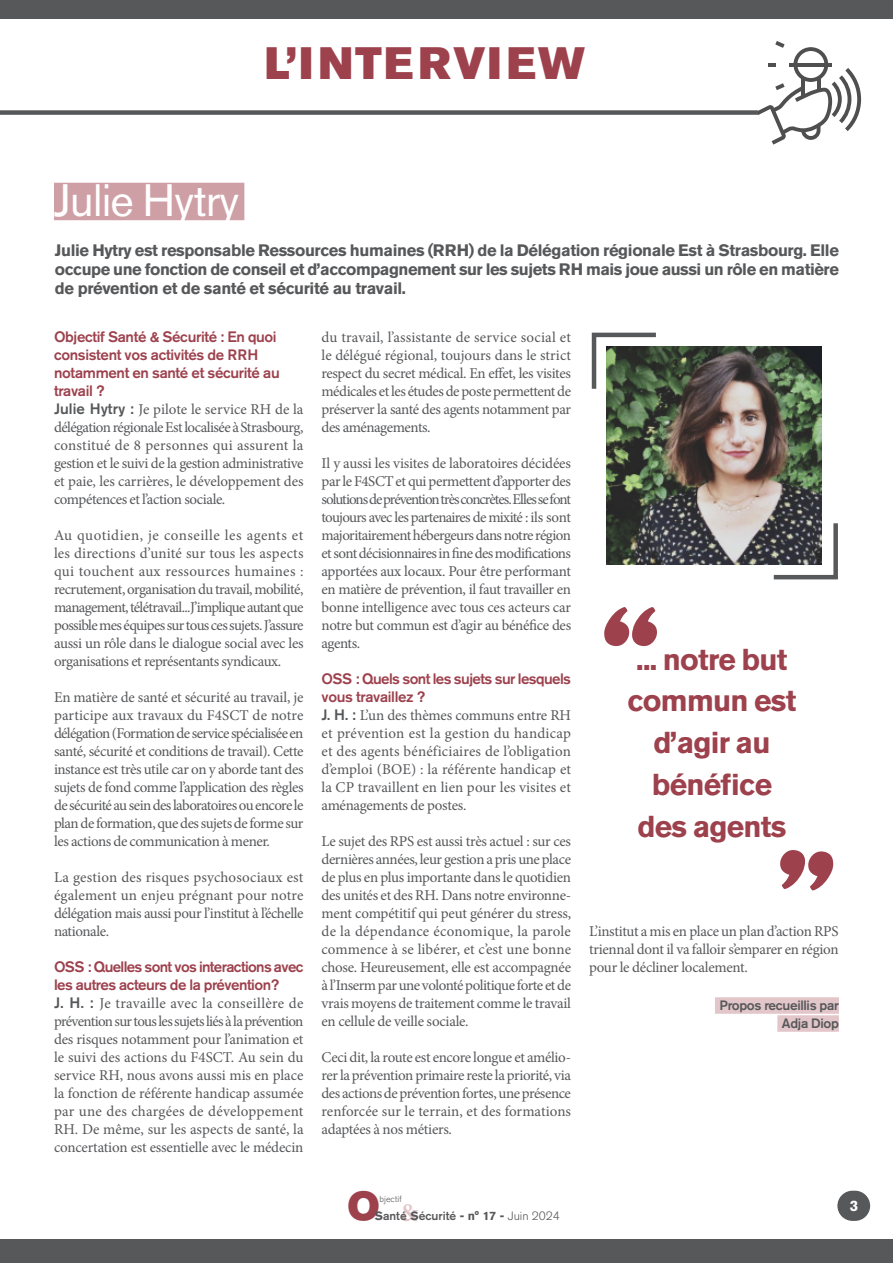
<style>
.page{position:relative;width:893px;height:1263px;background:#fff}
.page>*{position:absolute;margin:0;border:0;box-sizing:border-box;transform-origin:0 0}
.t1{font:45px "Akzidenz Grotesk BQ Super";letter-spacing:.065em;color:#9d414d}
.t2{font:45px "Akzidenz Grotesk BQ";letter-spacing:-.015em;color:#fff}
.t3{font:39.9px "Akzidenz Grotesk BQ Super";color:#9d414d}
.t4{font:700 30px "Akzidenz Grotesk BQ";letter-spacing:-.025em;color:#9d414d}
.t5{font:700 16.5px/18.9px "Akzidenz Grotesk BQ";letter-spacing:-.025em;color:#57585a;text-align:justify}
.t6{font:15px/18px "Minion Pro";letter-spacing:-.02em;color:#57585a;text-align:justify}
.t7{font:500 15px/18px "Akzidenz Grotesk BQ";letter-spacing:-.025em;color:#9d414d}
.t8{font:500 15px/18px "Akzidenz Grotesk BQ";letter-spacing:-.045em;color:#9d414d}
.t9{font:700 15px "Akzidenz Grotesk BQ";color:#fff}
.t10{font:500 13.5px "Akzidenz Grotesk BQ";letter-spacing:-.025em;color:#57585a}
.t11{font:500 12px "Akzidenz Grotesk BQ";color:#57585a}
.t12{font:300 8.7px "Akzidenz Grotesk BQ";color:#57585a}
.s1{font-family:"Akzidenz Grotesk BQ";font-weight:500}
.s2{font-family:"Minion Pro";font-weight:700;font-stretch:condensed;font-size:25.95px;color:#e2c6ca}
.s3{font-weight:700}
.s4{font-weight:300}
</style>
<div class="page">
<div style="left:838px;top:1191px;width:31px;height:29px;background:#57585a;border-radius:14px"></div>
<div style="left:837px;top:1191px;width:33px;height:30px;border:2px solid #57585a;border-radius:14px"></div>
<div style="left:0;top:1239px;width:893px;height:24px;background:#57585a"></div>
<div style="left:54px;top:183px;width:190px;height:37px;background:#cea0a6"></div>
<div style="left:715px;top:997px;width:124px;height:17px;background:#e2c6ca"></div>
<div style="left:777px;top:1015px;width:62px;height:17px;background:#e2c6ca"></div>
<svg style="left:758px;top:41px;width:103px;height:104px"></svg>
<div style="left:0;top:110px;width:758px;height:5px;background:#57585a"></div>
<svg style="left:604px;top:607px;width:53px;height:39px"></svg>
<svg style="left:780px;top:850px;width:53px;height:40px"></svg>
<svg style="left:591px;top:332px;width:69px;height:57px"></svg>
<svg style="left:773px;top:519px;width:65px;height:61px"></svg>
<div style="left:0;top:0;width:893px;height:18px;background:#57585a"></div>
<img style="left:606px;top:347px;width:215px;height:218px">
<p class="t1" style="left:265px;top:37px;width:322px">L’INTERVIEW</p>
<p class="t2" style="left:54px;top:174px;width:187px">Julie Hytry</p>
<p class="t5" style="left:55px;top:241px;width:785px">Julie Hytry est responsable Ressources humaines (RRH) de la Délégation régionale Est à Strasbourg. Elle occupe une fonction de conseil et d’accompagnement sur les sujets RH mais joue aussi un rôle en matière de prévention et de santé et sécurité au travail.</p>
<p class="t7" style="left:54px;top:327px;width:227px">Objectif Santé &amp; Sécurité : En quoi consistent vos activités de RRH notamment en santé et sécurité au travail ?</p>
<p class="t6" style="left:54px;top:400px;width:251px"><span class="s1">Julie Hytry :</span> Je pilote le service RH de la délégation régionale Est localisée à Strasbourg, constitué de 8 personnes qui assurent la gestion et le suivi de la gestion administrative et paie, les carrières, le développement des compétences et l’action sociale.</p>
<p class="t6" style="left:54px;top:526px;width:251px">Au quotidien, je conseille les agents et les directions d’unité sur tous les aspects qui touchent aux ressources humaines : recrutement, organisation du travail, mobilité, management, télétravail...J’implique autant que possible mes équipes sur tous ces sujets. J’assure aussi un rôle dans le dialogue social avec les organisations et représentants syndicaux.</p>
<p class="t6" style="left:54px;top:688px;width:251px">En matière de santé et sécurité au travail, je participe aux travaux du F4SCT de notre délégation (Formation de service spécialisée en santé, sécurité et conditions de travail). Cette instance est très utile car on y aborde tant des sujets de fond comme l’application des règles de sécurité au sein des laboratoires ou encore le plan de formation, que des sujets de forme sur les actions de communication à mener.</p>
<p class="t6" style="left:54px;top:868px;width:251px">La gestion des risques psychosociaux est également un enjeu prégnant pour notre délégation mais aussi pour l’institut à l’échelle nationale.</p>
<p class="t8" style="left:54px;top:957px;width:251px">OSS : Quelles sont vos interactions avec les autres acteurs de la prévention?</p>
<p class="t6" style="left:54px;top:994px;width:251px"><span class="s1">J. H. :</span> Je travaille avec la conseillère de prévention sur tous les sujets liés à la prévention des risques notamment pour l’animation et le suivi des actions du F4SCT. Au sein du service RH, nous avons aussi mis en place la fonction de référente handicap assumée par une des chargées de développement RH. De même, sur les aspects de santé, la concertation est essentielle avec le médecin</p>
<p class="t6" style="left:321px;top:328px;width:251px">du travail, l’assistante de service social et le délégué régional, toujours dans le strict respect du secret médical. En effet, les visites médicales et les études de poste permettent de préserver la santé des agents notamment par des aménagements.</p>
<p class="t6" style="left:321px;top:454px;width:251px">Il y aussi les visites de laboratoires décidées par le F4SCT et qui permettent d’apporter des solutions de prévention très concrètes. Elles se font toujours avec les partenaires de mixité : ils sont majoritairement hébergeurs dans notre région et sont décisionnaires in fine des modifications apportées aux locaux. Pour être performant en matière de prévention, il faut travailler en bonne intelligence avec tous ces acteurs car notre but commun est d’agir au bénéfice des agents.</p>
<p class="t7" style="left:321px;top:669px;width:251px">OSS : Quels sont les sujets sur lesquels vous travaillez ?</p>
<p class="t6" style="left:321px;top:706px;width:251px"><span class="s1">J. H. :</span> L’un des thèmes communs entre RH et prévention est la gestion du handicap et des agents bénéficiaires de l’obligation d’emploi (BOE) : la référente handicap et la CP travaillent en lien pour les visites et aménagements de postes.</p>
<p class="t6" style="left:321px;top:832px;width:251px">Le sujet des RPS est aussi très actuel : sur ces dernières années, leur gestion a pris une place de plus en plus importante dans le quotidien des unités et des RH. Dans notre environne&shy;ment compétitif qui peut générer du stress, de la dépendance économique, la parole commence à se libérer, et c’est une bonne chose. Heureusement, elle est accompagnée à l’Inserm par une volonté politique forte et de vrais moyens de traitement comme le travail en cellule de veille sociale.</p>
<p class="t6" style="left:321px;top:1048px;width:251px">Ceci dit, la route est encore longue et amélio&shy;rer la prévention primaire reste la priorité, via des actions de prévention fortes, une présence renforcée sur le terrain, et des formations adaptées à nos métiers.</p>
<p class="t4" style="left:636px;top:642px;width:153px">... notre but</p>
<p class="t4" style="left:627px;top:683px;width:170px">commun est</p>
<p class="t4" style="left:653px;top:725px;width:118px">d’agir au</p>
<p class="t4" style="left:652px;top:767px;width:122px">bénéfice</p>
<p class="t4" style="left:637px;top:809px;width:150px">des agents</p>
<p class="t6" style="left:589px;top:922px;width:251px">L’institut a mis en place un plan d’action RPS triennal dont il va falloir s’emparer en région pour le décliner localement.</p>
<p class="t10" style="left:719px;top:996px;width:121px">Propos recueillis par</p>
<p class="t10" style="left:782px;top:1014px;width:58px">Adja Diop</p>
<h2 class="t3" style="left:348px;top:1183px;width:72px">O <span class="s2">&amp;</span></h2>
<p class="t12" style="left:380px;top:1194px;width:24px">bjectif</p>
<p class="t11" style="left:375px;top:1208px;width:186px"><span class="s3">S</span>anté <span class="s3">S</span>écurité <span class="s3">- n° 17 -</span> <span class="s4">Juin 2024</span></p>
<p class="t9" style="left:850px;top:1197px;width:10px">3</p>
</div>
